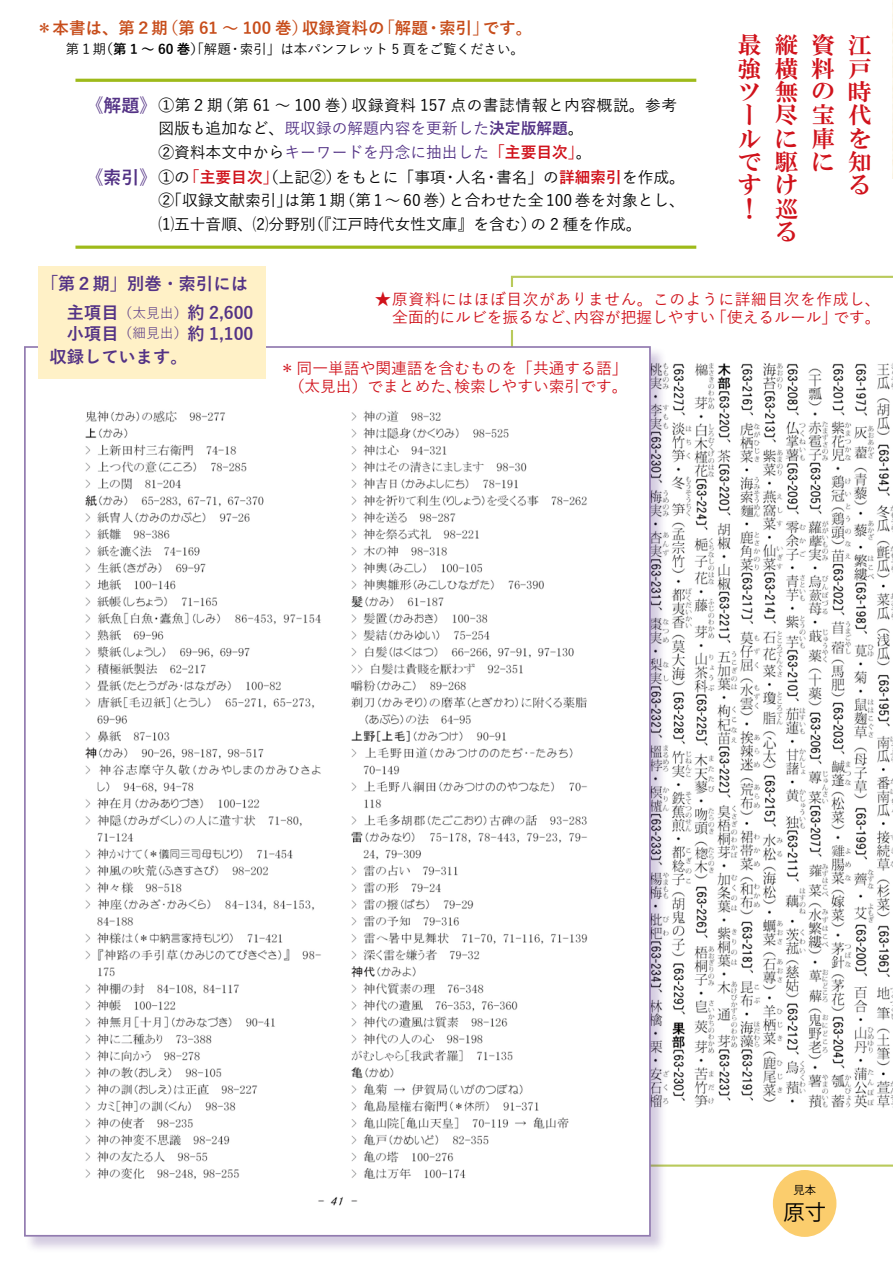
<style>
.page{position:relative;width:893px;height:1263px;background:#fff}
.page>*{position:absolute;margin:0;border:0;box-sizing:border-box;transform-origin:0 0}
.t1{font:23.4px/23.4px "HG Mincho E";color:#d0121b;text-align:justify}
.t2{font:21.3px "Koz Go Pro";color:#000}
.t3{font:700 18px "Yu Gothic";color:#533285}
.t4{font:700 17.25px/28.8px "Yu Gothic";color:#533285}
.t5{font:700 16.5px "Yu Gothic";color:#c74d1b}
.t6{font:500 15.75px "Yu Gothic";color:#000}
.t7{font:500 15.75px "Yu Gothic";color:#d0121b}
.t8{font:500 15.75px "Yu Gothic";color:#533285}
.t9{font:500 15.75px "Yu Gothic";letter-spacing:.035em;color:#d0121b}
.t10{font:500 15.75px "Yu Gothic";letter-spacing:.035em;color:#000}
.t11{font:700 15.75px "Yu Gothic";color:#d0121b}
.t12{font:13.8px "Yu Gothic";color:#533285}
.t13{font:500 13.5px "Yu Gothic";color:#000}
.t14{font:700 13.5px "Yu Gothic";color:#000}
.t15{font:11.25px "Koz Go Pro";color:#000}
.s1{font-weight:500}
.s2{font-weight:500;font-size:15.75px;color:#000}
.s3{color:#000}
.s4{font-weight:700}
.s5{font-weight:700;color:#d0121b}
.s6{font-weight:500;color:#000}
</style>
<div class="page">
<img style="left:892px;top:0;width:1px;height:179px">
<svg style="left:511px;top:276px;width:382px;height:891px"></svg>
<div style="left:24px;top:346px;width:643px;height:907px;background:#533285;opacity:.25"></div>
<img style="left:27px;top:349px;width:621px;height:884px">
<div style="left:773px;top:1170px;width:63px;height:67px;background:#fbcd6d;border-radius:50%"></div>
<div style="left:38px;top:266px;width:228px;height:112px;background:#fff1c7"></div>
<hr style="left:75px;top:246px;width:621px;height:3px;background:#9eba1a">
<hr style="left:75px;top:79px;width:621px;height:3px;background:#9eba1a">
<div style="left:375px;top:287px;width:498px;height:43px;background:#fff"></div>
<p class="t5" style="left:162px;top:18px;width:148px">（第 61 ～ 100 巻）</p>
<p class="t5" style="left:378px;top:18px;width:65px">「解題・</p>
<p class="t5" style="left:36px;top:18px;width:133px">＊本書は、第２期</p>
<p class="t5" style="left:302px;top:18px;width:84px">収録資料の</p>
<p class="t5" style="left:439px;top:18px;width:51px">索引」</p>
<p class="t5" style="left:483px;top:18px;width:51px">です。</p>
<p class="t14" style="left:66px;top:41px;width:166px"><span class="s1">第１</span>（<span class="s1">期</span>第 1 ～ 60 巻）<span class="s1">「解題</span></p>
<p class="t13" style="left:240px;top:36px;width:286px">索引」は本パンフレット 5 頁をご覧ください。</p>
<p class="t13" style="left:229px;top:36px;width:15px">・</p>
<p class="t3" style="left:86px;top:95px;width:90px">《解題》<span class="s2">①</span></p>
<p class="t8" style="left:158px;top:113px;width:427px"><span class="s3">図版も追加など、</span>既収録の解題内容を更新した<span class="s4">決定版解題</span><span class="s3">。</span></p>
<p class="t8" style="left:158px;top:137px;width:435px"><span class="s3">②資料本文中から</span>キーワードを丹念に抽出した<span class="s5">「主要目次</span><span class="s3">。</span><span class="s5">「</span></p>
<p class="t6" style="left:496px;top:162px;width:191px">書名」の<span class="s5">詳細索引</span>を作成。</p>
<p class="t6" style="left:217px;top:90px;width:141px">（第 61 ～ 100 巻）</p>
<p class="t10" style="left:351px;top:90px;width:327px">収録資料 157 点の書誌情報と内容概説。参考</p>
<p class="t6" style="left:175px;top:90px;width:50px">第２期</p>
<p class="t3" style="left:86px;top:167px;width:90px">《索引》<span class="s2">①</span></p>
<p class="t11" style="left:184px;top:168px;width:159px">「主要目次」<span class="s6">（上記②）</span></p>
<p class="t6" style="left:336px;top:162px;width:112px">をもとに「事項</p>
<p class="t6" style="left:455px;top:162px;width:33px">人名</p>
<p class="t6" style="left:174px;top:162px;width:17px">の</p>
<p class="t6" style="left:443px;top:162px;width:17px">・</p>
<p class="t6" style="left:483px;top:162px;width:17px">・</p>
<p class="t6" style="left:340px;top:185px;width:117px">（第 1 ～ 60 巻）</p>
<p class="t6" style="left:158px;top:185px;width:135px">②「収録文献索引」</p>
<p class="t6" style="left:449px;top:185px;width:238px">と合わせた全 100 巻を対象とし、</p>
<p class="t6" style="left:284px;top:185px;width:63px">は第1期</p>
<p class="t6" style="left:158px;top:209px;width:159px">⑴五十音順、⑵分野別</p>
<p class="t6" style="left:308px;top:209px;width:230px">（『江戸時代女性文庫』を含む）</p>
<p class="t6" style="left:530px;top:209px;width:113px">の 2 種を作成。</p>
<h1 class="t1" style="left:738px;top:33px;width:25px;text-align:left">最強ツールです</h1>
<h1 class="t1" style="left:738px;top:197px;width:15px">！</h1>
<h1 class="t1" style="left:775px;top:33px;width:25px">縦横無尽に駆け巡る</h1>
<h1 class="t1" style="left:811px;top:33px;width:25px">資料の宝庫に</h1>
<h1 class="t1" style="left:848px;top:33px;width:25px">江戸時代を知る</h1>
<p class="t4" style="left:188px;top:270px;width:67px;text-indent:-147px">「第２期」別巻・索引には約 2,600</p>
<p class="t4" style="left:50px;top:299px;width:70px">　主項目</p>
<p class="t12" style="left:119px;top:300px;width:70px">（太見出）</p>
<p class="t4" style="left:50px;top:319px;width:70px">　小項目</p>
<p class="t12" style="left:119px;top:320px;width:70px">（細見出）</p>
<p class="t4" style="left:50px;top:343px;width:139px">収録しています。</p>
<p class="t4" style="left:188px;top:319px;width:67px">約 1,100</p>
<p class="t9" style="left:375px;top:285px;width:507px">★原資料にはほぼ目次がありません。このように詳細目次を作成し、</p>
<p class="t7" style="left:711px;top:303px;width:127px">「使えるルール」</p>
<p class="t7" style="left:392px;top:303px;width:190px">全面的にルビを振るなど、</p>
<p class="t7" style="left:573px;top:303px;width:143px">内容が把握しやすい</p>
<p class="t7" style="left:833px;top:303px;width:49px">です。</p>
<p class="t7" style="left:280px;top:354px;width:350px">＊同一単語や関連語を含むものを「共通する語「</p>
<p class="t7" style="left:289px;top:372px;width:175px">（太見出）でまとめた、</p>
<p class="t7" style="left:454px;top:372px;width:175px">検索しやすい索引です。</p>
<p class="t15" style="left:793px;top:1183px;width:24px">見本</p>
<h2 class="t2" style="left:783px;top:1198px;width:44px">原寸</h2>
</div>
